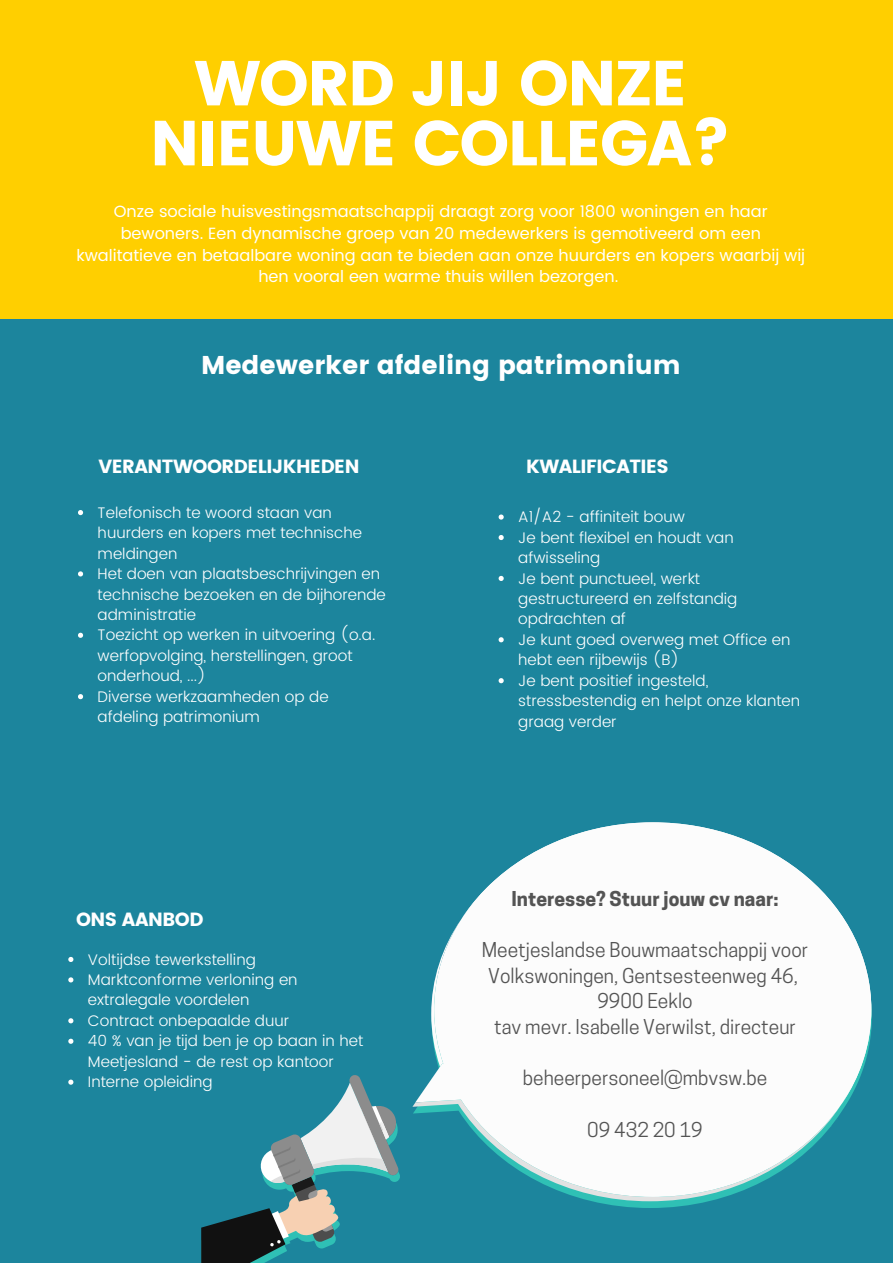
<style>
.page{position:relative;width:893px;height:1264px;background:#fff}
.page>*{position:absolute;margin:0;border:0;box-sizing:border-box;transform-origin:0 0}
.t1{font:63.3px/60px "Poppins";letter-spacing:-.025em;color:#fff;text-align:center}
.t2{font:25.65px "Poppins";color:#fff}
.t3{font:19.2px/25.7px "Cooper Hewitt";color:#545454;text-align:center}
.t4{font:700 19.2px "Cooper Hewitt";color:#545454}
.t5{font:19.05px "Poppins";letter-spacing:-.025em;color:#fff}
.t6{font:16.2px/21.8px "Poppins";color:#fff;text-align:center}
.t7{font:300 15.3px/20.4px "Poppins";color:#fff}
</style>
<div class="page">
<div style="left:0;top:0;width:892px;height:1262px;background:#1c859d"></div>
<svg style="left:201px;top:1075px;width:199px;height:187px"></svg>
<svg style="left:412px;top:1103px;width:315px;height:98px"></svg>
<svg style="left:415px;top:822px;width:456px;height:374px;fill:#fcfcfc"></svg>
<div style="left:0;top:0;width:892px;height:318px;background:#ffcf00"></div>
<svg style="left:68px;top:956px;width:5px;height:6px"></svg>
<svg style="left:68px;top:977px;width:5px;height:5px"></svg>
<svg style="left:68px;top:1018px;width:5px;height:5px"></svg>
<svg style="left:68px;top:1038px;width:5px;height:5px"></svg>
<svg style="left:68px;top:1079px;width:5px;height:5px"></svg>
<svg style="left:78px;top:510px;width:5px;height:5px"></svg>
<svg style="left:78px;top:571px;width:5px;height:5px"></svg>
<svg style="left:78px;top:632px;width:5px;height:6px"></svg>
<svg style="left:78px;top:694px;width:5px;height:5px"></svg>
<svg style="left:498px;top:514px;width:5px;height:5px"></svg>
<svg style="left:498px;top:535px;width:5px;height:5px"></svg>
<svg style="left:498px;top:576px;width:5px;height:5px"></svg>
<svg style="left:498px;top:637px;width:5px;height:5px"></svg>
<svg style="left:498px;top:678px;width:5px;height:5px"></svg>
<h1 class="t1" style="left:150px;top:54px;width:583px">WORD JIJ ONZE<br>NIEUWE COLLEGA?</h1>
<p class="t6" style="left:76px;top:201px;width:730px">Onze sociale huisvestingsmaatschappij draagt zorg voor 1800 woningen en haar bewoners. Een dynamische groep van 20 medewerkers is gemotiveerd om een kwalitatieve en betaalbare woning aan te bieden aan onze huurders en kopers waarbij wij hen vooral een warme thuis willen bezorgen.</p>
<h2 class="t2" style="left:201px;top:350px;width:481px">Medewerker afdeling patrimonium</h2>
<p class="t5" style="left:98px;top:455px;width:262px">VERANTWOORDELIJKHEDEN</p>
<p class="t5" style="left:526px;top:455px;width:144px">KWALIFICATIES</p>
<p class="t7" style="left:98px;top:502px;width:290px">Telefonisch te woord staan van huurders en kopers met technische meldingen<br>Het doen van plaatsbeschrijvingen en technische bezoeken en de bijhorende administratie<br>Toezicht op werken in uitvoering (o.a. werfopvolging, herstellingen, groot onderhoud, ...)<br>Diverse werkzaamheden op de afdeling patrimonium</p>
<p class="t5" style="left:76px;top:908px;width:129px">ONS AANBOD</p>
<p class="t7" style="left:88px;top:949px;width:277px">Voltijdse tewerkstelling<br>Marktconforme verloning en extralegale voordelen<br>Contract onbepaalde duur<br>40 % van je tijd ben je op baan in het<br>Meetjesland - de rest op kantoor<br>Interne opleiding</p>
<p class="t7" style="left:518px;top:506px;width:283px">A1/A2 - affiniteit bouw<br>Je bent flexibel en houdt van afwisseling<br>Je bent punctueel, werkt gestructureerd en zelfstandig opdrachten af<br>Je kunt goed overweg met Office en hebt een rijbewijs (B)<br>Je bent positief ingesteld, stressbestendig en helpt onze klanten graag verder</p>
<p class="t4" style="left:511px;top:891px;width:268px">Interesse? Stuur jouw cv naar:</p>
<p class="t3" style="left:482px;top:939px;width:328px">Meetjeslandse Bouwmaatschappij voor<br>Volkswoningen, Gentsesteenweg 46,<br>9900 Eeklo<br>tav mevr. Isabelle Verwilst, directeur</p>
<p class="t3" style="left:523px;top:1067px;width:246px">beheerpersoneel@mbvsw.be</p>
<p class="t3" style="left:587px;top:1119px;width:117px">09 432 20 19</p>
</div>
